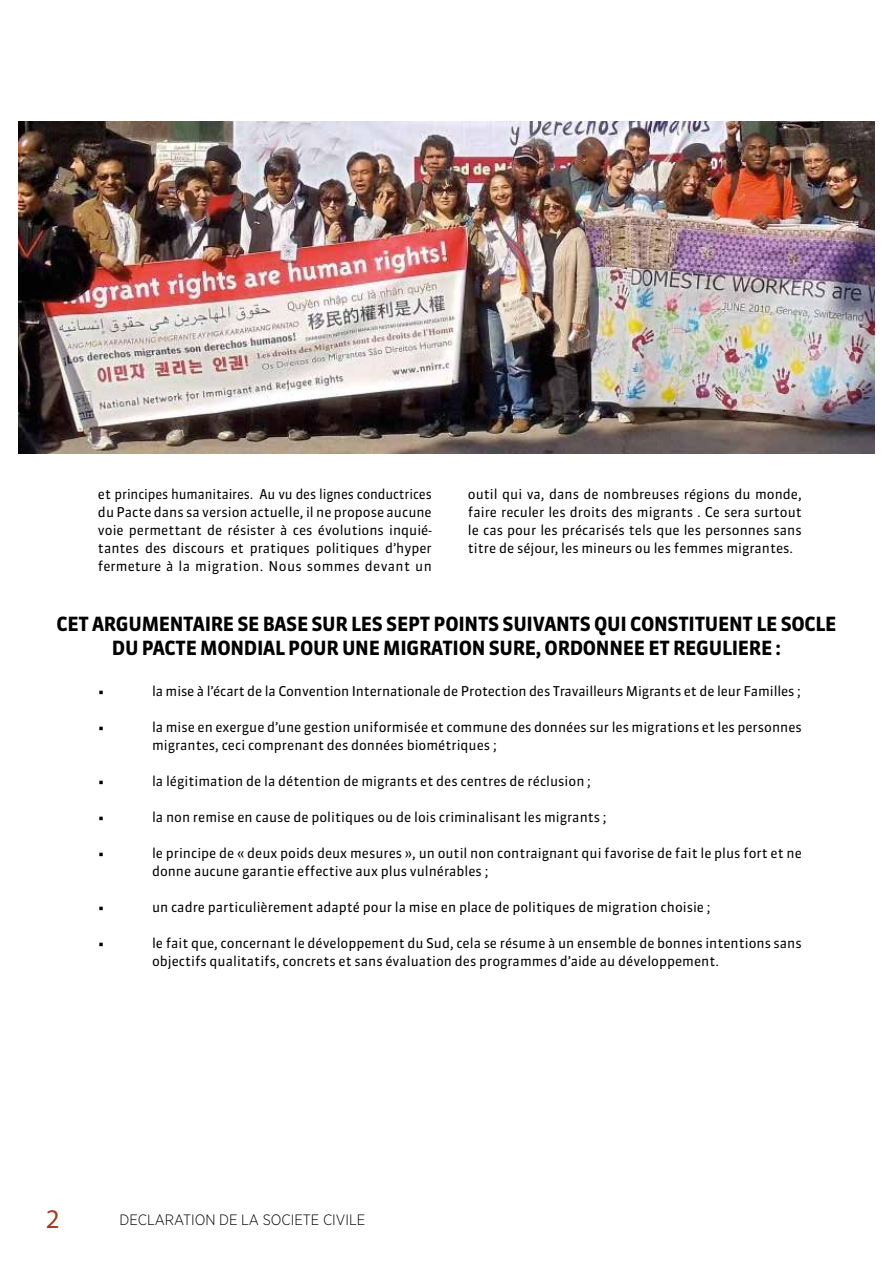
<style>
.page{position:relative;width:893px;height:1263px;background:#fff}
.page>*{position:absolute;margin:0;border:0;box-sizing:border-box;transform-origin:0 0}
.t1{font:27px "Myriad Pro";color:#a13d22}
.t2{font:700 19.5px/23.4px "Sanuk";letter-spacing:-.015em;color:#000;text-align:center;scale:.96 1}
.t3{font:300 15px "Gotham Narrow";color:#020203}
.t4{font:13.5px/18px "Sanuk";color:#000}
</style>
<div class="page">
<img style="left:18px;top:121px;width:857px;height:333px">
<p class="t4" style="left:98px;top:485px;width:335px;text-align:justify">et principes humanitaires. Au vu des lignes conductrices du Pacte dans sa version actuelle, il ne propose aucune voie permettant de résister à ces évolutions inquié&shy;tantes des discours et pratiques politiques d’hyper fermeture à la migration. Nous sommes devant un</p>
<p class="t4" style="left:468px;top:485px;width:335px;text-align:justify">outil qui va, dans de nombreuses régions du monde, faire reculer les droits des migrants . Ce sera surtout le cas pour les précarisés tels que les personnes sans titre de séjour, les mineurs ou les femmes migrantes.</p>
<h2 class="t2" style="left:56px;top:613px;width:814px">CET ARGUMENTAIRE SE BASE SUR LES SEPT POINTS SUIVANTS QUI CONSTITUENT LE SOCLE<br>DU PACTE MONDIAL POUR UNE MIGRATION SURE, ORDONNEE ET REGULIERE :</h2>
<p class="t4" style="left:98px;top:682px;width:8px">•</p>
<p class="t4" style="left:152px;top:682px;width:650px">la mise à l’écart de la Convention Internationale de Protection des Travailleurs Migrants et de leur Familles ;</p>
<p class="t4" style="left:98px;top:718px;width:8px">•</p>
<p class="t4" style="left:152px;top:718px;width:651px">la mise en exergue d’une gestion uniformisée et commune des données sur les migrations et les personnes migrantes, ceci comprenant des données biométriques ;</p>
<p class="t4" style="left:98px;top:772px;width:8px">•</p>
<p class="t4" style="left:152px;top:772px;width:440px">la légitimation de la détention de migrants et des centres de réclusion ;</p>
<p class="t4" style="left:98px;top:808px;width:8px">•</p>
<p class="t4" style="left:152px;top:808px;width:456px">la non remise en cause de politiques ou de lois criminalisant les migrants ;</p>
<p class="t4" style="left:98px;top:844px;width:8px">•</p>
<p class="t4" style="left:152px;top:844px;width:651px">le principe de « deux poids deux mesures », un outil non contraignant qui favorise de fait le plus fort et ne donne aucune garantie effective aux plus vulnérables ;</p>
<p class="t4" style="left:98px;top:898px;width:8px">•</p>
<p class="t4" style="left:152px;top:898px;width:560px">un cadre particulièrement adapté pour la mise en place de politiques de migration choisie ;</p>
<p class="t4" style="left:98px;top:934px;width:8px">•</p>
<p class="t4" style="left:152px;top:934px;width:651px">le fait que, concernant le développement du Sud, cela se résume à un ensemble de bonnes intentions sans objectifs qualitatifs, concrets et sans évaluation des programmes d’aide au développement.</p>
<h1 class="t1" style="left:46px;top:1202px;width:15px">2</h1>
<p class="t3" style="left:119px;top:1211px;width:247px">DECLARATION DE LA SOCIETE CIVILE</p>
</div>
